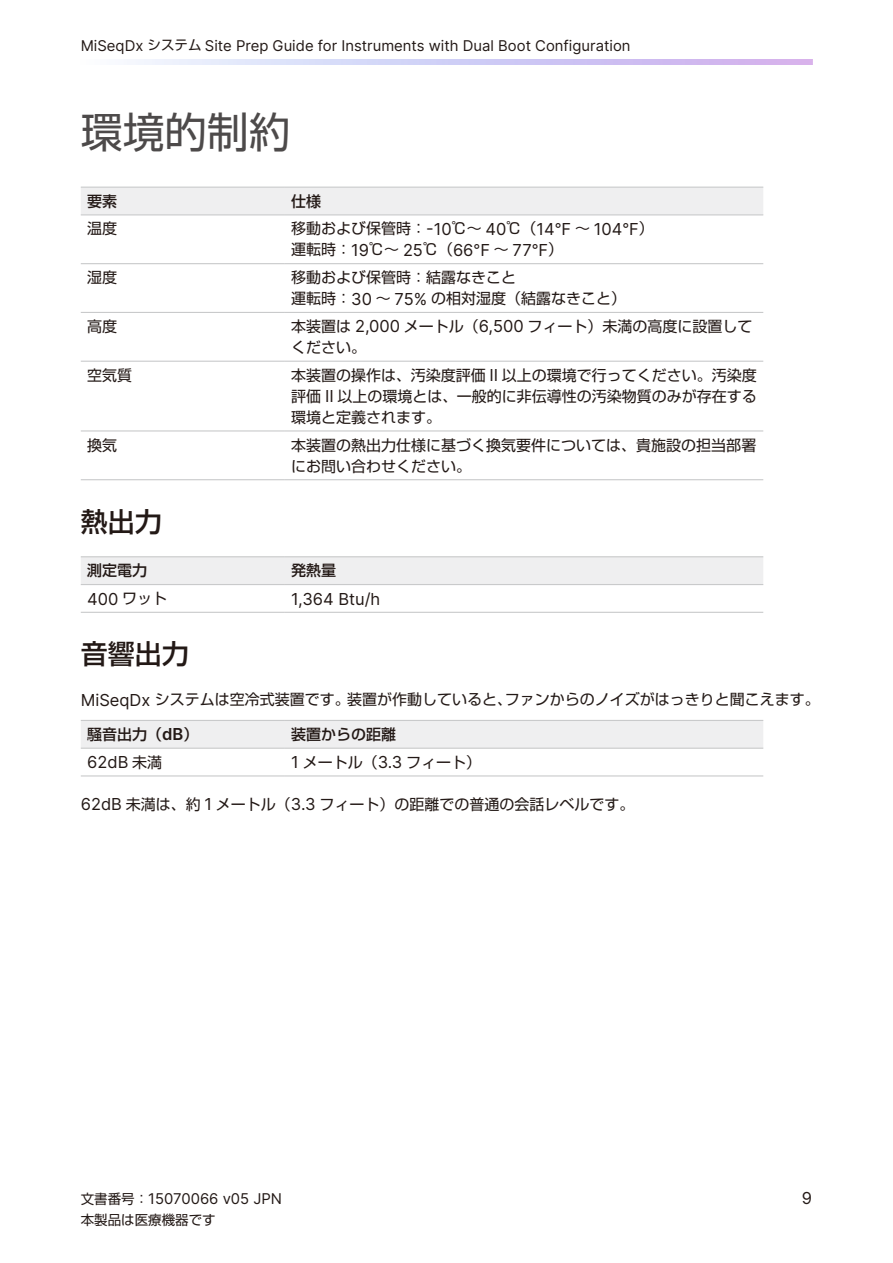
<style>
.page{position:relative;width:893px;height:1263px;background:#fff}
.page>*{position:absolute;margin:0;border:0;box-sizing:border-box;transform-origin:0 0}
.t1{font:42px "Shin Go Pro";color:#4d4a4a}
.t2{font:500 27px "Shin Go Pro";color:#231916}
.t3{font:16.5px "Inter";color:#231916}
.t4{font:15px/21px "Shin Go Pro";color:#231916}
.t5{font:500 15px "Shin Go Pro";color:#231916}
.t6{font:14.85px "Inter";color:#231916}
.t7{font:13.5px "Shin Go Pro";color:#231916}
.s1{font-family:"Shin Go Pro";font-size:13.5px}
.s2{font-family:"Inter";font-size:16.5px}
.s3{font-family:"Inter"}
.s4{font-family:"Shin Go Pro";font-size:15px}
.s5{font-family:"Inter";font-weight:600;font-size:16.5px}
</style>
<div class="page">
<div style="left:81px;top:188px;width:682px;height:26px;background:#efeff0"></div>
<hr style="left:81px;top:187px;width:204px;height:1px;background:#c9cacb">
<hr style="left:285px;top:187px;width:478px;height:1px;background:#c9cacb">
<hr style="left:81px;top:214px;width:204px;height:1px;background:#c9cacb">
<hr style="left:285px;top:214px;width:478px;height:1px;background:#c9cacb">
<hr style="left:81px;top:263px;width:204px;height:1px;background:#c9cacb">
<hr style="left:285px;top:263px;width:478px;height:1px;background:#c9cacb">
<hr style="left:81px;top:312px;width:204px;height:1px;background:#c9cacb">
<hr style="left:285px;top:312px;width:478px;height:1px;background:#c9cacb">
<hr style="left:81px;top:361px;width:204px;height:1px;background:#c9cacb">
<hr style="left:285px;top:361px;width:478px;height:1px;background:#c9cacb">
<hr style="left:81px;top:430px;width:204px;height:1px;background:#c9cacb">
<hr style="left:285px;top:430px;width:478px;height:1px;background:#c9cacb">
<hr style="left:81px;top:479px;width:204px;height:1px;background:#c9cacb">
<hr style="left:285px;top:479px;width:478px;height:1px;background:#c9cacb">
<div style="left:81px;top:557px;width:682px;height:27px;background:#efeff0"></div>
<hr style="left:81px;top:556px;width:204px;height:1px;background:#c9cacb">
<hr style="left:285px;top:556px;width:478px;height:1px;background:#c9cacb">
<hr style="left:81px;top:584px;width:204px;height:1px;background:#c9cacb">
<hr style="left:285px;top:584px;width:478px;height:1px;background:#c9cacb">
<hr style="left:81px;top:612px;width:204px;height:1px;background:#c9cacb">
<hr style="left:285px;top:612px;width:478px;height:1px;background:#c9cacb">
<div style="left:81px;top:721px;width:682px;height:27px;background:#efeff0"></div>
<hr style="left:81px;top:720px;width:204px;height:1px;background:#c9cacb">
<hr style="left:285px;top:720px;width:478px;height:1px;background:#c9cacb">
<hr style="left:81px;top:748px;width:204px;height:1px;background:#c9cacb">
<hr style="left:285px;top:748px;width:478px;height:1px;background:#c9cacb">
<hr style="left:81px;top:775px;width:204px;height:1px;background:#c9cacb">
<hr style="left:285px;top:775px;width:478px;height:1px;background:#c9cacb">
<p class="t6" style="left:81px;top:34px;width:551px">MiSeqDx <span class="s1">システム</span> Site Prep Guide for Instruments with Dual Boot Configuration</p>
<h1 class="t1" style="left:81px;top:97px;width:212px">環境的制約</h1>
<p class="t5" style="left:87px;top:189px;width:31px">要素</p>
<p class="t5" style="left:291px;top:189px;width:31px">仕様</p>
<p class="t4" style="left:87px;top:216px;width:31px">温度</p>
<p class="t4" style="left:291px;top:216px;width:364px">移動および保管時：<span class="s2">-10</span>℃～ <span class="s2">40</span>℃（<span class="s2">14</span><span class="s3">°</span><span class="s2">F</span> ～ <span class="s2">104</span><span class="s3">°</span><span class="s2">F</span>）運転時：<span class="s2">19</span>℃～ <span class="s2">25</span>℃（<span class="s2">66</span><span class="s3">°</span><span class="s2">F</span> ～ <span class="s2">77</span><span class="s3">°</span><span class="s2">F</span>）</p>
<p class="t4" style="left:87px;top:265px;width:31px">湿度</p>
<p class="t4" style="left:291px;top:265px;width:336px">移動および保管時：結露なきこと<br>運転時：<span class="s2">30</span> ～ <span class="s2">75%</span> の相対湿度（結露なきこと）</p>
<p class="t4" style="left:87px;top:314px;width:31px">高度</p>
<p class="t4" style="left:291px;top:314px;width:463px">本装置は <span class="s2">2,000</span> メートル（<span class="s2">6,500</span> フィート）未満の高度に設置してください。</p>
<p class="t4" style="left:87px;top:363px;width:46px">空気質</p>
<p class="t4" style="left:291px;top:363px;width:467px;text-align:justify">本装置の操作は、汚染度評価 <span class="s2">II</span> 以上の環境で行ってください。汚染度評価 <span class="s2">II</span> 以上の環境とは、一般的に非伝導性の汚染物質のみが存在する環境と定義されます。</p>
<p class="t4" style="left:87px;top:432px;width:31px">換気</p>
<p class="t4" style="left:291px;top:432px;width:466px">本装置の熱出力仕様に基づく換気要件については、貴施設の担当部署にお問い合わせください。</p>
<h2 class="t2" style="left:81px;top:499px;width:82px">熱出力</h2>
<p class="t5" style="left:87px;top:558px;width:61px">測定電力</p>
<p class="t5" style="left:291px;top:558px;width:46px">発熱量</p>
<p class="t3" style="left:87px;top:587px;width:81px">400 <span class="s4">ワット</span></p>
<p class="t3" style="left:291px;top:587px;width:91px">1,364 Btu/h</p>
<h2 class="t2" style="left:81px;top:632px;width:109px">音響出力</h2>
<p class="t4" style="left:81px;top:687px;width:740px"><span class="s2">MiSeqDx</span> システムは空冷式装置です。装置が作動していると、ファンからのノイズがはっきりと聞こえます。</p>
<p class="t5" style="left:87px;top:722px;width:113px">騒音出力（<span class="s5">dB</span>）</p>
<p class="t5" style="left:291px;top:722px;width:106px">装置からの距離</p>
<p class="t3" style="left:87px;top:750px;width:76px">62dB <span class="s4">未満</span></p>
<p class="t4" style="left:291px;top:750px;width:191px"><span class="s2">1</span> メートル（<span class="s2">3.3</span> フィート）</p>
<p class="t4" style="left:81px;top:792px;width:555px"><span class="s2">62dB</span> 未満は、約 <span class="s2">1</span> メートル（<span class="s2">3.3</span> フィート）の距離での普通の会話レベルです。</p>
<p class="t6" style="left:81px;top:1188px;width:203px"><span class="s1">文書番号：</span>15070066 v05 JPN</p>
<p class="t3" style="left:802px;top:1186px;width:12px">9</p>
<p class="t7" style="left:81px;top:1209px;width:136px">本製品は医療機器です</p>
</div>
